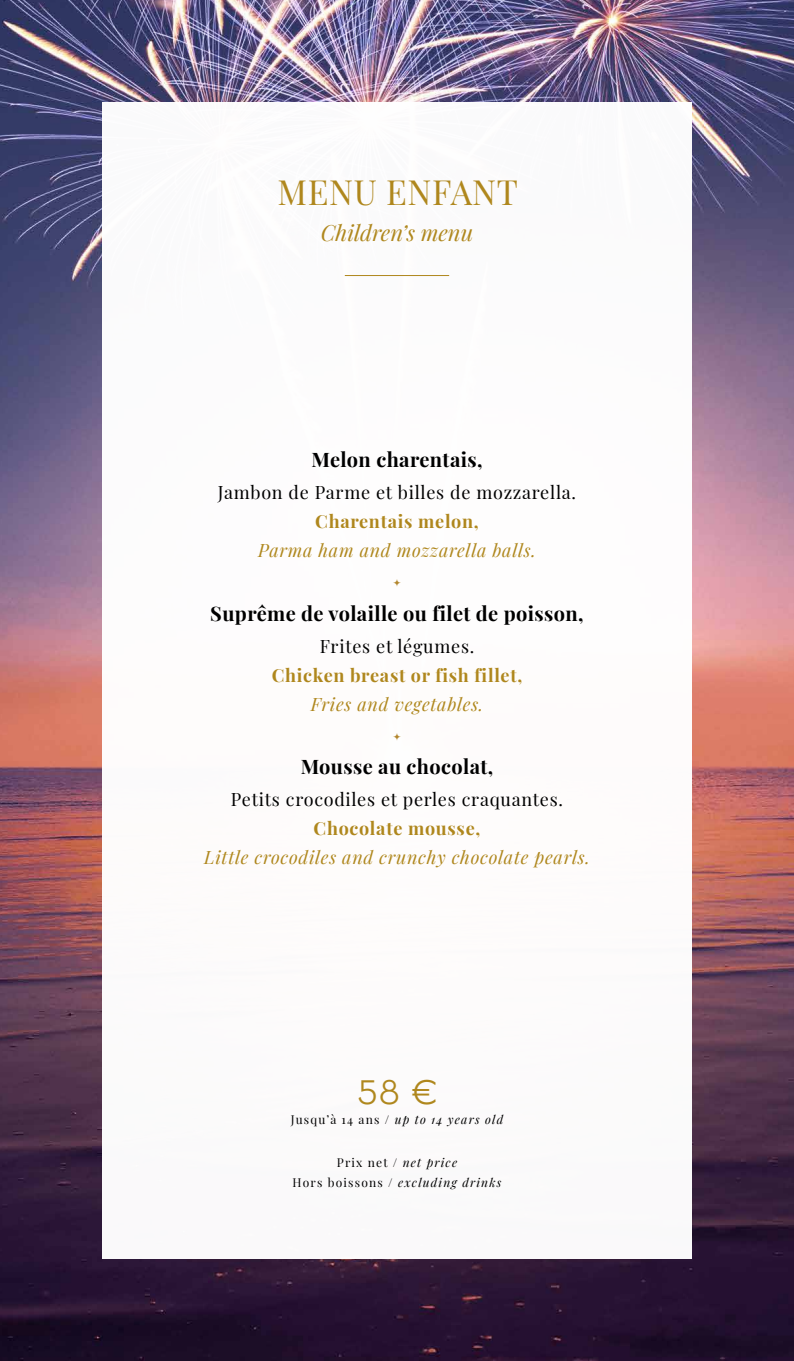
<style>
.page{position:relative;width:794px;height:1361px;background:#fff}
.page>*{position:absolute;margin:0;border:0;box-sizing:border-box;transform-origin:0 0}
.t1{font:38px "Lucien";color:#af871d}
.t2{font:34px "Playfair Display";letter-spacing:.02em;color:#af871d}
.t3{font:italic 22px "Playfair Display";color:#af871d}
.t4{font:700 20px "Playfair Display";letter-spacing:.02em;color:#000}
.t5{font:italic 18px "Playfair Display";letter-spacing:.04em;color:#af871d}
.t6{font:18px "Playfair Display";letter-spacing:.04em;color:#000}
.t7{font:700 18px "Playfair Display";letter-spacing:.04em;color:#af871d}
.t8{font:italic 12px/20px "Playfair Display";letter-spacing:.1em;color:#000;text-align:center}
.s1{font-style:normal}
</style>
<div class="page">
<img style="left:0;top:0;width:794px;height:1361px">
<div style="left:102px;top:102px;width:590px;height:1157px;background:#fff"></div>
<hr style="left:345px;top:275px;width:104px;height:1px;background:#af871d">
<h2 class="t2" style="left:277px;top:165px;width:242px">MENU ENFANT</h2>
<p class="t3" style="left:321px;top:215px;width:154px">Children’s menu</p>
<p class="t4" style="left:311px;top:444px;width:173px">Melon charentais,</p>
<p class="t6" style="left:218px;top:478px;width:360px">Jambon de Parme et billes de mozzarella.</p>
<p class="t7" style="left:315px;top:507px;width:165px">Charentais melon,</p>
<p class="t5" style="left:258px;top:536px;width:279px">Parma ham and mozzarella balls.</p>
<p class="t4" style="left:210px;top:597px;width:375px">Suprême de volaille ou filet de poisson,</p>
<p class="t6" style="left:320px;top:632px;width:156px">Frites et légumes.</p>
<p class="t7" style="left:272px;top:661px;width:252px">Chicken breast or fish fillet,</p>
<p class="t5" style="left:311px;top:690px;width:174px">Fries and vegetables.</p>
<p class="t4" style="left:301px;top:751px;width:194px">Mousse au chocolat,</p>
<p class="t6" style="left:231px;top:785px;width:334px">Petits crocodiles et perles craquantes.</p>
<p class="t7" style="left:314px;top:814px;width:168px">Chocolate mousse,</p>
<p class="t5" style="left:204px;top:843px;width:387px">Little crocodiles and crunchy chocolate pearls.</p>
<h1 class="t1" style="left:356px;top:1075px;width:83px">58 €</h1>
<p class="t8" style="left:291px;top:1109px;width:214px"><span class="s1">Jusqu’à 14 ans /</span> up to 14 years old</p>
<p class="t8" style="left:293px;top:1152px;width:210px"><span class="s1">Prix net /</span> net price<br><span class="s1">Hors boissons /</span> excluding drinks</p>
</div>
